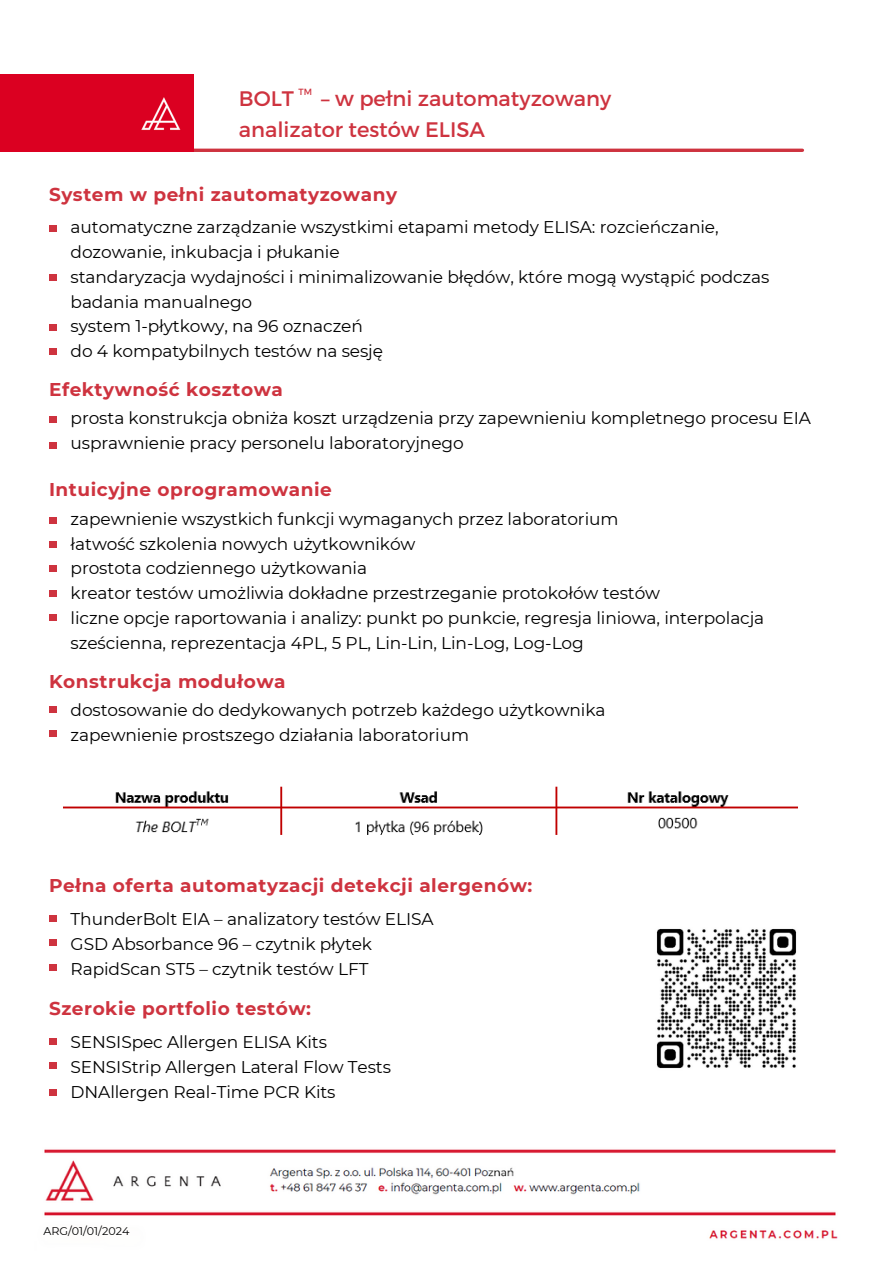
<style>
.page{position:relative;width:893px;height:1264px;background:#fff}
.page>*{position:absolute;margin:0;border:0;box-sizing:border-box;transform-origin:0 0}
.t1{font:21px "Montserrat";color:#ce333f}
.t2{font:700 18.45px "Montserrat";letter-spacing:.03em;color:#ce333f}
.t3{font:16.95px/24.8px "Montserrat";letter-spacing:-.005em;color:#000}
.t4{font:11.1px "Montserrat";color:#000}
.t5{font:9px "Montserrat";color:#ce333f}
</style>
<div class="page">
<hr style="left:61px;top:149px;width:741px;height:3px;background:#ce333f">
<div style="left:0;top:74px;width:92px;height:78px;background:#db0021"></div>
<div style="left:92px;top:74px;width:101px;height:78px;background:#db0021"></div>
<img style="left:44px;top:1149px;width:794px;height:90px">
<div style="left:49px;top:565px;width:8px;height:7px;background:#ce333f"></div>
<div style="left:49px;top:590px;width:8px;height:6px;background:#ce333f"></div>
<div style="left:49px;top:614px;width:8px;height:6px;background:#ce333f"></div>
<div style="left:49px;top:517px;width:8px;height:6px;background:#ce333f"></div>
<div style="left:49px;top:541px;width:8px;height:6px;background:#ce333f"></div>
<div style="left:49px;top:416px;width:8px;height:6px;background:#ce333f"></div>
<div style="left:49px;top:442px;width:8px;height:7px;background:#ce333f"></div>
<div style="left:49px;top:275px;width:8px;height:6px;background:#ce333f"></div>
<div style="left:49px;top:324px;width:8px;height:6px;background:#ce333f"></div>
<div style="left:49px;top:225px;width:8px;height:6px;background:#ce333f"></div>
<div style="left:49px;top:348px;width:8px;height:6px;background:#ce333f"></div>
<div style="left:49px;top:915px;width:8px;height:6px;background:#ce333f"></div>
<div style="left:49px;top:939px;width:8px;height:7px;background:#ce333f"></div>
<div style="left:49px;top:964px;width:8px;height:6px;background:#ce333f"></div>
<img style="left:656px;top:928px;width:141px;height:141px">
<img style="left:63px;top:786px;width:735px;height:49px">
<div style="left:49px;top:706px;width:8px;height:6px;background:#ce333f"></div>
<div style="left:49px;top:730px;width:8px;height:6px;background:#ce333f"></div>
<div style="left:49px;top:1038px;width:8px;height:6px;background:#ce333f"></div>
<div style="left:49px;top:1062px;width:8px;height:7px;background:#ce333f"></div>
<div style="left:49px;top:1089px;width:8px;height:6px;background:#ce333f"></div>
<p class="t5" style="left:298px;top:86px;width:15px">TM</p>
<p class="t1" style="left:239px;top:85px;width:57px">BOLT</p>
<p class="t1" style="left:321px;top:85px;width:291px">– w pełni zautomatyzowany</p>
<p class="t1" style="left:239px;top:115px;width:248px">analizator testów ELISA</p>
<p class="t2" style="left:49px;top:183px;width:349px">System w pełni zautomatyzowany</p>
<p class="t3" style="left:71px;top:215px;width:649px">automatyczne zarządzanie wszystkimi etapami metody ELISA: rozcieńczanie, dozowanie, inkubacja i płukanie</p>
<p class="t3" style="left:71px;top:264px;width:700px">standaryzacja wydajności i minimalizowanie błędów, które mogą wystąpić podczas</p>
<p class="t3" style="left:71px;top:289px;width:183px">badania manualnego</p>
<p class="t3" style="left:71px;top:314px;width:294px">system 1-płytkowy, na 96 oznaczeń</p>
<p class="t3" style="left:71px;top:338px;width:314px">do 4 kompatybilnych testów na sesję</p>
<p class="t2" style="left:49px;top:378px;width:235px">Efektywność kosztowa</p>
<p class="t3" style="left:71px;top:405px;width:741px">prosta konstrukcja obniża koszt urządzenia przy zapewnieniu kompletnego procesu EIA</p>
<p class="t3" style="left:71px;top:430px;width:394px">usprawnienie pracy personelu laboratoryjnego</p>
<p class="t2" style="left:49px;top:478px;width:284px">Intuicyjne oprogramowanie</p>
<p class="t3" style="left:71px;top:506px;width:549px">zapewnienie wszystkich funkcji wymaganych przez laboratorium</p>
<p class="t3" style="left:71px;top:531px;width:346px">łatwość szkolenia nowych użytkowników</p>
<p class="t3" style="left:71px;top:556px;width:298px">prostota codziennego użytkowania</p>
<p class="t3" style="left:71px;top:580px;width:591px">kreator testów umożliwia dokładne przestrzeganie protokołów testów</p>
<p class="t3" style="left:71px;top:605px;width:695px">liczne opcje raportowania i analizy: punkt po punkcie, regresja liniowa, interpolacja sześcienna, reprezentacja 4PL, 5 PL, Lin-Lin, Lin-Log, Log-Log</p>
<p class="t2" style="left:49px;top:669px;width:238px">Konstrukcja modułowa</p>
<p class="t3" style="left:71px;top:697px;width:536px">dostosowanie do dedykowanych potrzeb każdego użytkownika</p>
<p class="t3" style="left:71px;top:722px;width:400px">zapewnienie prostszego działania laboratorium</p>
<p class="t2" style="left:49px;top:873px;width:485px">Pełna oferta automatyzacji detekcji alergenów:</p>
<p class="t3" style="left:71px;top:906px;width:364px">ThunderBolt EIA – analizatory testów ELISA</p>
<p class="t3" style="left:71px;top:931px;width:303px">GSD Absorbance 96 – czytnik płytek</p>
<p class="t3" style="left:71px;top:956px;width:299px">RapidScan ST5 – czytnik testów LFT</p>
<p class="t2" style="left:49px;top:996px;width:263px">Szerokie portfolio testów:</p>
<p class="t3" style="left:71px;top:1029px;width:258px">SENSISpec Allergen ELISA Kits</p>
<p class="t3" style="left:71px;top:1054px;width:322px">SENSIStrip Allergen Lateral Flow Tests</p>
<p class="t3" style="left:71px;top:1079px;width:266px">DNAllergen Real-Time PCR Kits</p>
<p class="t4" style="left:43px;top:1224px;width:88px">ARG/01/01/2024</p>
</div>
